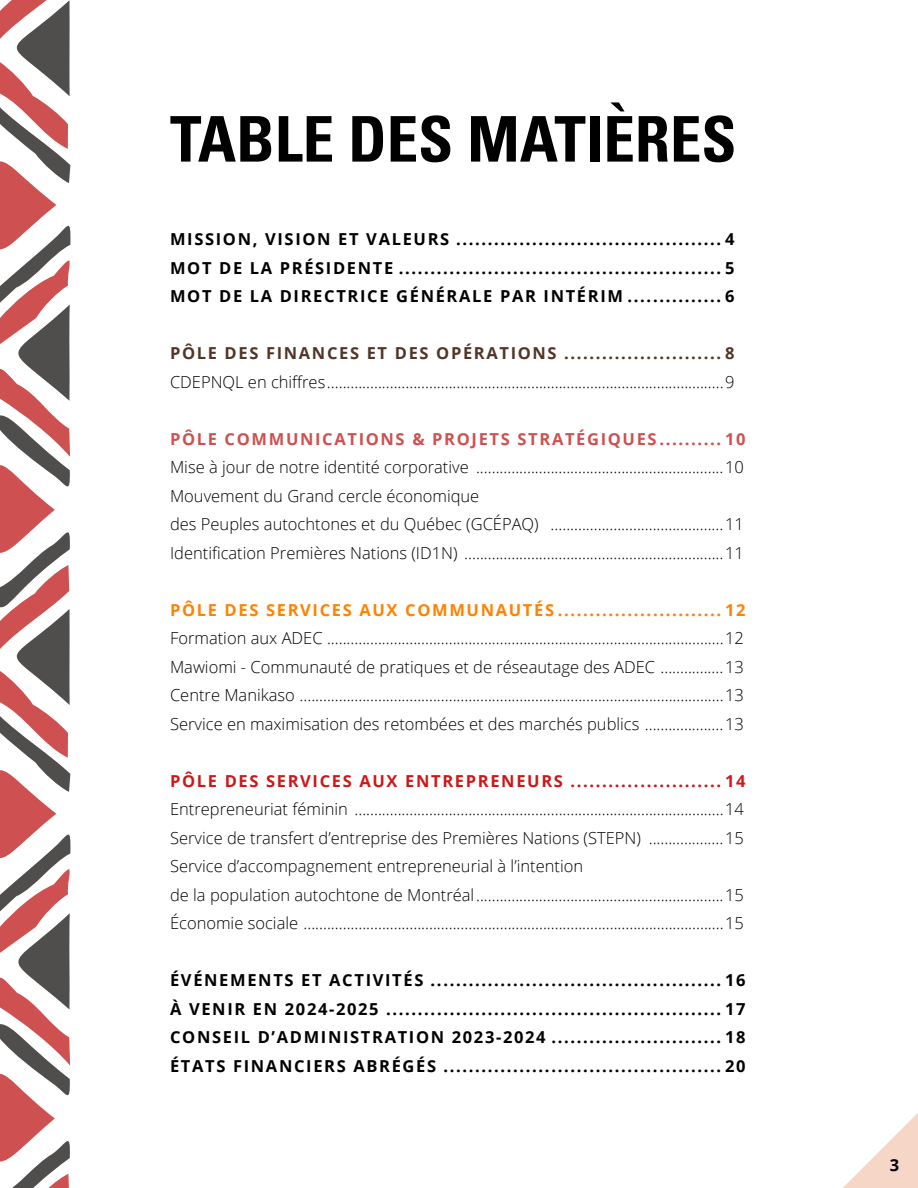
<style>
.page{position:relative;width:918px;height:1188px;background:#fff}
.page>*{position:absolute;margin:0;border:0;box-sizing:border-box;transform-origin:0 0}
.t1{font:700 condensed 63px "Univers";color:#000}
.t2{font:300 16.5px/28.5px "Open Sans";color:#000}
.t3{font:700 16.5px/28.5px "Open Sans";letter-spacing:.1em;color:#000;text-align:justify}
.t4{font:700 16.5px "Open Sans";letter-spacing:.1em;color:#ff8200}
.t5{font:700 16.5px "Open Sans";letter-spacing:.1em;color:#cd1719}
.t6{font:700 16.5px "Open Sans";letter-spacing:.1em;color:#523527}
.t7{font:700 16.5px "Open Sans";letter-spacing:.1em;color:#cf5050}
</style>
<div class="page">
<svg style="left:0;top:0;width:71px;height:1188px"></svg>
<svg style="left:843px;top:1113px;width:75px;height:75px"></svg>
<h1 class="t1" style="left:170px;top:101px;width:568px">TABLE DES MATIÈRES</h1>
<p class="t3" style="left:170px;top:225px;width:566px">MISSION, VISION ET VALEURS .......................................... 4<br>MOT DE LA PRÉSIDENTE ................................................... 5<br>MOT DE LA DIRECTRICE GÉNÉRALE PAR INTÉRIM ............... 6</p>
<p class="t6" style="left:170px;top:342px;width:566px">PÔLE DES FINANCES ET DES OPÉRATIONS ......................... 8</p>
<p class="t2" style="left:170px;top:367px;width:566px">CDEPNQL en chiffres.....................................................................................................9</p>
<p class="t7" style="left:170px;top:427px;width:577px">PÔLE COMMUNICATIONS &amp; PROJETS STRATÉGIQUES.......... 10</p>
<p class="t2" style="left:170px;top:453px;width:575px">Mise à jour de notre identité corporative ...............................................................10<br>Mouvement du Grand cercle économique<br>des Peuples autochtones et du Québec (GCÉPAQ) ............................................11<br>Identification Premières Nations (ID1N) ..................................................................11</p>
<p class="t4" style="left:170px;top:598px;width:577px">PÔLE DES SERVICES AUX COMMUNAUTÉS .......................... 12</p>
<p class="t2" style="left:170px;top:624px;width:575px;text-align:justify">Formation aux ADEC .....................................................................................................12<br>Mawiomi - Communauté de pratiques et de réseautage des ADEC ................13<br>Centre Manikaso ............................................................................................................13<br>Service en maximisation des retombées et des marchés publics ....................13</p>
<p class="t5" style="left:170px;top:769px;width:577px">PÔLE DES SERVICES AUX ENTREPRENEURS ........................ 14</p>
<p class="t2" style="left:170px;top:795px;width:575px">Entrepreneuriat féminin ..............................................................................................14<br>Service de transfert d’entreprise des Premières Nations (STEPN) ...................15<br>Service d’accompagnement entrepreneurial à l’intention<br>de la population autochtone de Montréal...............................................................15<br>Économie sociale ...........................................................................................................15</p>
<p class="t3" style="left:170px;top:966px;width:577px">ÉVÉNEMENTS ET ACTIVITÉS .............................................. 16<br>À VENIR EN 2024-2025 ..................................................... 17<br>CONSEIL D’ADMINISTRATION 2023-2024 ........................... 18<br>ÉTATS FINANCIERS ABRÉGÉS ............................................ 20</p>
<p class="t3" style="left:890px;top:1151px;width:11px">3</p>
</div>
